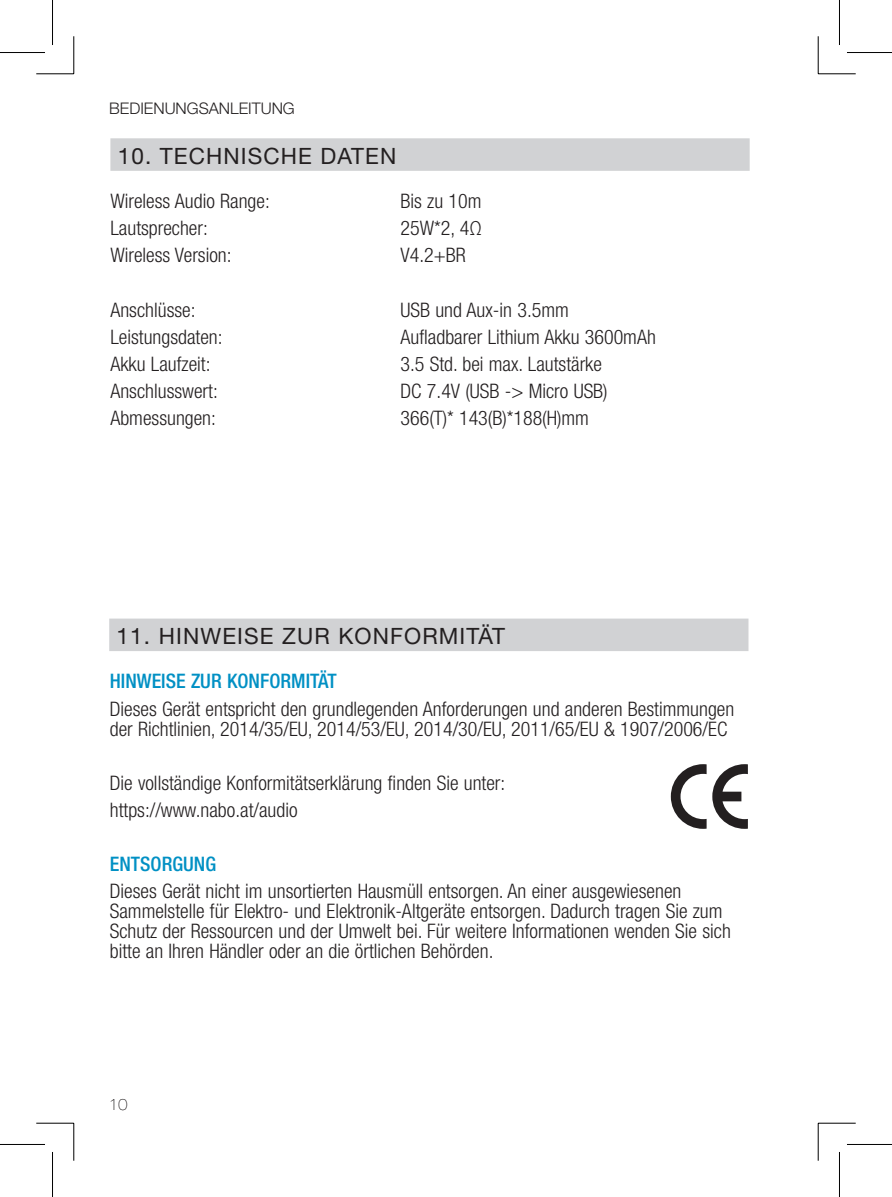
<style>
.page{position:relative;width:892px;height:1197px;background:#fff}
.page>*{position:absolute;margin:0;border:0;box-sizing:border-box;transform-origin:0 0}
.EN_Head{font:22.5px "Helvetica Neue LT Std";letter-spacing:.05em;color:#231f20}
.Fließtext{font:300 condensed 20px/20px "Helvetica Neue LT Std";color:#231f20}
.t1{font:500 condensed 20px "Helvetica Neue LT Std";color:#0090c4}
.t2{font:300 16px "Helvetica Neue LT Std";color:#231f20}
.t3{font:200 16px "Helvetica Neue LT Std";color:#231f20}
</style>
<div class="page">
<div style="left:110px;top:138px;width:639px;height:33px;background:#d1d2d4"></div>
<div style="left:109px;top:618px;width:639px;height:33px;background:#d1d2d4"></div>
<svg style="left:712px;top:764px;width:36px;height:64px"></svg>
<svg style="left:671px;top:764px;width:35px;height:64px"></svg>
<hr style="left:36px;top:73px;width:38px;height:1px;background:#000">
<hr style="left:818px;top:73px;width:37px;height:1px;background:#000">
<hr style="left:36px;top:1122px;width:38px;height:1px;background:#000">
<hr style="left:818px;top:1122px;width:37px;height:1px;background:#000">
<hr style="left:73px;top:36px;width:1px;height:38px;background:#000">
<hr style="left:73px;top:1123px;width:1px;height:37px;background:#000">
<hr style="left:817px;top:36px;width:1px;height:38px;background:#000">
<hr style="left:817px;top:1123px;width:1px;height:37px;background:#000">
<hr style="left:0;top:52px;width:45px;height:1px;background:#000">
<hr style="left:847px;top:52px;width:45px;height:1px;background:#000">
<hr style="left:0;top:1143px;width:45px;height:1px;background:#000">
<hr style="left:847px;top:1143px;width:45px;height:1px;background:#000">
<hr style="left:52px;top:0;width:1px;height:45px;background:#000">
<hr style="left:52px;top:1151px;width:1px;height:45px;background:#000">
<hr style="left:839px;top:0;width:1px;height:45px;background:#000">
<hr style="left:839px;top:1151px;width:1px;height:45px;background:#000">
<p class="t2" style="left:109px;top:99px;width:187px">BEDIENUNGSANLEITUNG</p>
<p class="EN_Head" style="left:118px;top:142px;width:280px">10. TECHNISCHE DATEN</p>
<p class="Fließtext" style="left:110px;top:191px;width:161px">Wireless Audio Range:</p>
<p class="Fließtext" style="left:400px;top:191px;width:82px">Bis zu 10m</p>
<p class="Fließtext" style="left:110px;top:218px;width:99px">Lautsprecher:</p>
<p class="Fließtext" style="left:400px;top:218px;width:83px">25W*2, 4Ω</p>
<p class="Fließtext" style="left:110px;top:245px;width:123px">Wireless Version:</p>
<p class="Fließtext" style="left:400px;top:245px;width:67px">V4.2+BR</p>
<p class="Fließtext" style="left:110px;top:299px;width:87px">Anschlüsse:</p>
<p class="Fließtext" style="left:400px;top:299px;width:170px">USB und Aux-in 3.5mm</p>
<p class="Fließtext" style="left:110px;top:326px;width:114px">Leistungsdaten:</p>
<p class="Fließtext" style="left:400px;top:326px;width:257px">Aufladbarer Lithium Akku 3600mAh</p>
<p class="Fließtext" style="left:110px;top:353px;width:102px">Akku Laufzeit:</p>
<p class="Fließtext" style="left:400px;top:353px;width:203px">3.5 Std. bei max. Lautstärke</p>
<p class="Fließtext" style="left:110px;top:380px;width:109px">Anschlusswert:</p>
<p class="Fließtext" style="left:400px;top:380px;width:209px">DC 7.4V (USB -&gt; Micro USB)</p>
<p class="Fließtext" style="left:110px;top:407px;width:107px">Abmessungen:</p>
<p class="Fließtext" style="left:400px;top:407px;width:190px">366(T)* 143(B)*188(H)mm</p>
<p class="EN_Head" style="left:117px;top:622px;width:390px">11. HINWEISE ZUR KONFORMITÄT</p>
<h2 class="t1" style="left:110px;top:669px;width:228px">HINWEISE ZUR KONFORMITÄT</h2>
<p class="Fließtext" style="left:110px;top:698px;width:626px">Dieses Gerät entspricht den grundlegenden Anforderungen und anderen Bestimmungen der Richtlinien, 2014/35/EU, 2014/53/EU, 2014/30/EU, 2011/65/EU &amp; 1907/2006/EC</p>
<p class="Fließtext" style="left:110px;top:772px;width:397px">Die vollständige Konformitätserklärung finden Sie unter:</p>
<p class="Fließtext" style="left:110px;top:799px;width:189px">https://www.nabo.at/audio</p>
<h2 class="t1" style="left:110px;top:852px;width:108px">ENTSORGUNG</h2>
<p class="Fließtext" style="left:110px;top:880px;width:622px">Dieses Gerät nicht im unsortierten Hausmüll entsorgen. An einer ausgewiesenen Sammelstelle für Elektro- und Elektronik-Altgeräte entsorgen. Dadurch tragen Sie zum Schutz der Ressourcen und der Umwelt bei. Für weitere Informationen wenden Sie sich bitte an Ihren Händler oder an die örtlichen Behörden.</p>
<p class="t3" style="left:109px;top:1094px;width:20px">10</p>
</div>
